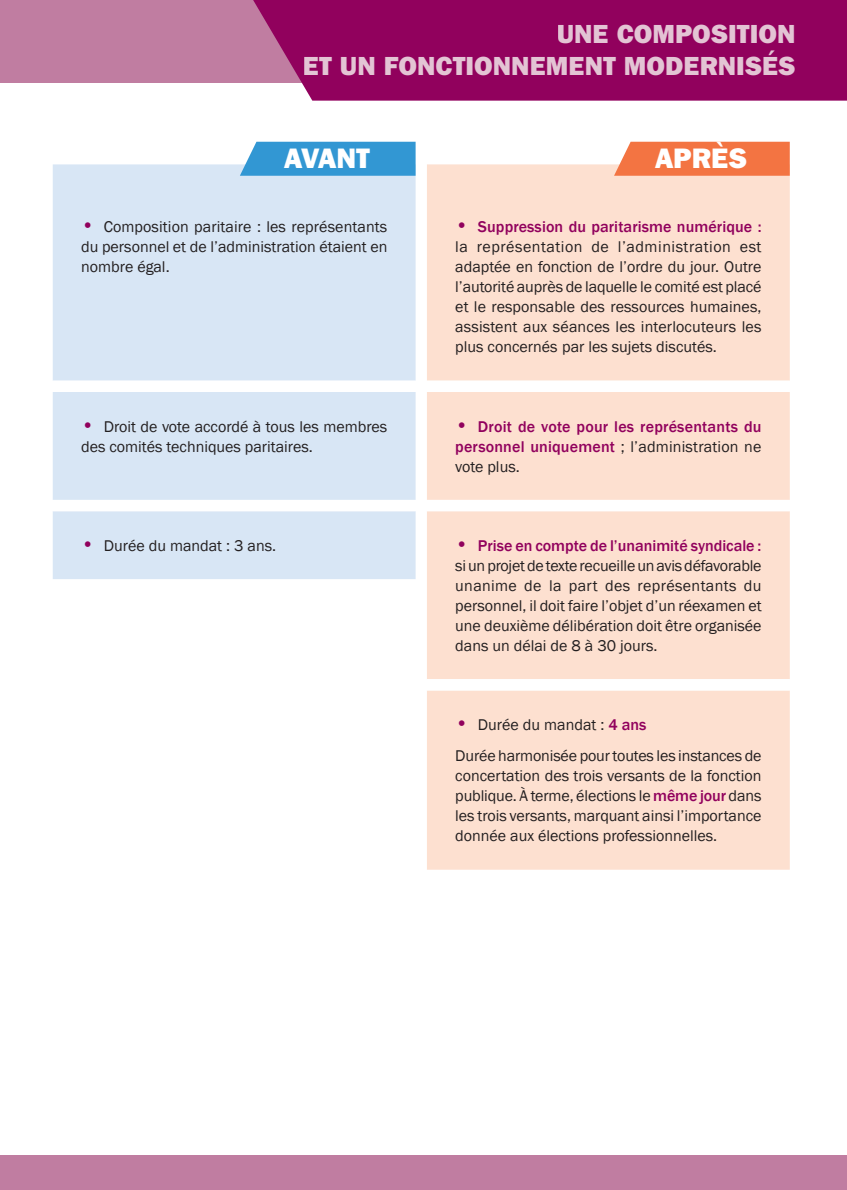
<style>
.page{position:relative;width:847px;height:1190px;background:#fff}
.page>*{position:absolute;margin:0;border:0;box-sizing:border-box;transform-origin:0 0}
.t1{font:800 28px "Franklin Gothic IT Cby BT";color:#fff}
.t2{font:800 26px/32px "Franklin Gothic IT Cby BT";color:#e3c4d4;text-align:right}
.t3{font:16px/20px "Franklin Gothic";color:#231f20;text-align:justify}
.t4{font:500 16px/20px "Franklin Gothic";letter-spacing:.015em;color:#91015d;text-align:justify}
.s1{font-size:20px;color:#91015d}
.s2{font-weight:500;color:#91015d}
.s3{font-weight:400;font-size:20px}
.s4{font-weight:400;color:#231f20}
</style>
<div class="page">
<div style="left:0;top:1155px;width:847px;height:35px;background:#c07da1"></div>
<div style="left:0;top:0;width:847px;height:82px;background:#c07da1"></div>
<svg style="left:236px;top:0;width:611px;height:101px;background:#981267"></svg>
<div style="left:558px;top:25px;width:237px;height:19px;background:#91015d"></div>
<div style="left:304px;top:51px;width:491px;height:25px;background:#91015d"></div>
<div style="left:53px;top:164px;width:363px;height:415px;background:#d8e6f5"></div>
<svg style="left:53px;top:381px;width:363px;height:130px;fill:#d8e6f5"></svg>
<div style="left:427px;top:164px;width:363px;height:706px;background:#fde0d0"></div>
<svg style="left:427px;top:381px;width:363px;height:309px;background:#fde3d5"></svg>
<svg style="left:240px;top:142px;width:176px;height:34px;background:#3c9cd5"></svg>
<svg style="left:614px;top:142px;width:176px;height:34px;background:#f37b4b"></svg>
<h2 class="t2" style="left:303px;top:20px;width:494px">UNE COMPOSITION<br>ET UN FONCTIONNEMENT MODERNISÉS</h2>
<h1 class="t1" style="left:284px;top:148px;width:87px">AVANT</h1>
<h1 class="t1" style="left:656px;top:148px;width:93px">APRÈS</h1>
<p class="t3" style="left:81px;top:217px;width:308px"><span class="s1">•</span> Composition paritaire : les représentants du personnel et de l’administration étaient en nombre égal.</p>
<p class="t3" style="left:455px;top:217px;width:308px"><span class="s1">•</span> <span class="s2">Suppression du paritarisme numérique : </span>la représentation de l’administration est adaptée en fonction de l’ordre du jour. Outre l’autorité auprès de laquelle le comité est placé et le responsable des ressources humaines, assistent aux séances les interlocuteurs les plus concernés par les sujets discutés.</p>
<p class="t3" style="left:81px;top:416px;width:308px"><span class="s1">•</span> Droit de vote accordé à tous les membres des comités techniques paritaires.</p>
<p class="t4" style="left:455px;top:416px;width:308px"><span class="s3">•</span> Droit de vote pour les représentants du personnel uniquement <span class="s4">; l’administration ne vote plus.</span></p>
<p class="t3" style="left:81px;top:535px;width:197px"><span class="s1">•</span> Durée du mandat : 3 ans.</p>
<p class="t3" style="left:455px;top:535px;width:308px"><span class="s1">•</span> <span class="s2">Prise en compte de l’unanimité syndicale : </span>si un projet de texte recueille un avis défavorable unanime de la part des représentants du personnel, il doit faire l’objet d’un réexamen et une deuxième délibération doit être organisée dans un délai de 8 à 30 jours.</p>
<p class="t3" style="left:455px;top:709px;width:308px;line-height:31.4px"><span class="s1">•</span> Durée du mandat : <span class="s2">4 ans<br></span>Durée harmonisée pour toutes les instances de</p>
<p class="t3" style="left:455px;top:766px;width:308px">concertation des trois versants de la fonction publique. À terme, élections le <span class="s2">même jour</span> dans les trois versants, marquant ainsi l’importance donnée aux élections professionnelles.</p>
</div>
